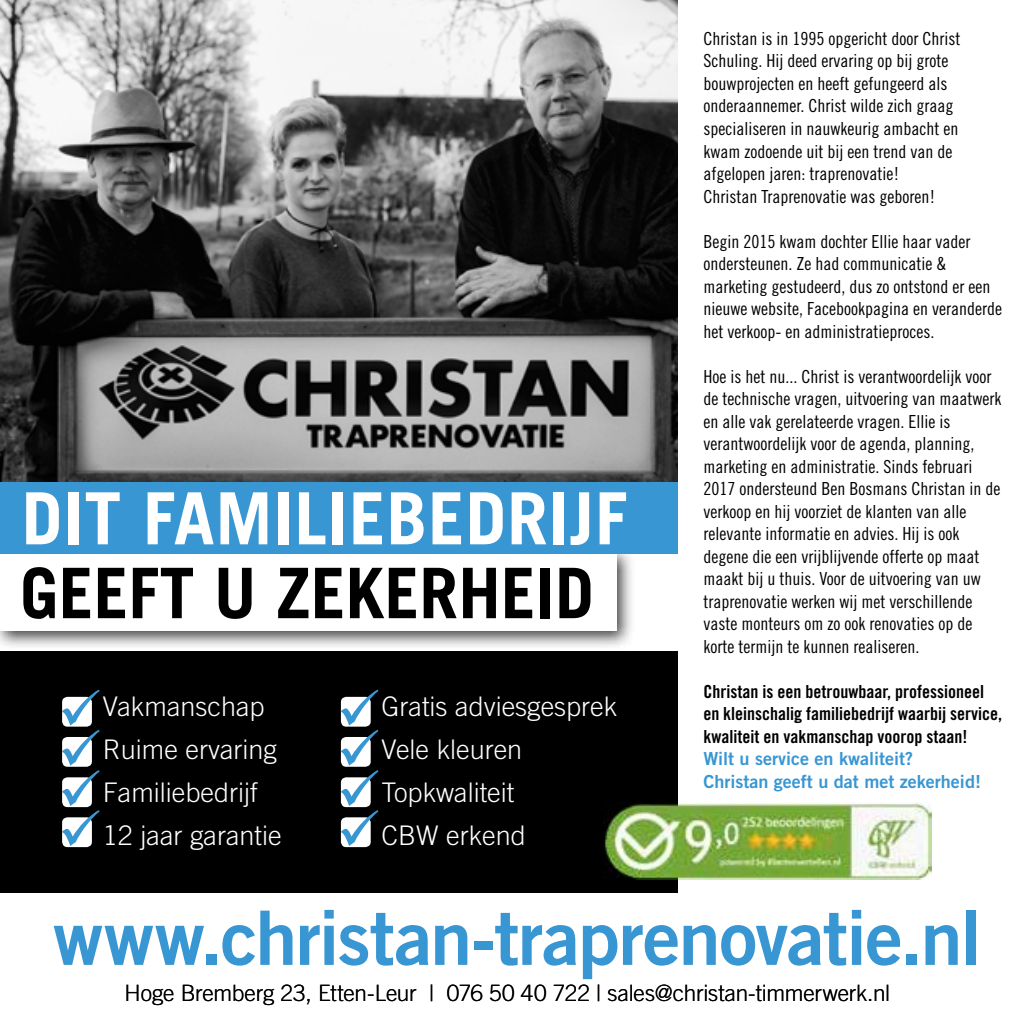
<style>
.page{position:relative;width:1034px;height:1034px;background:#fff}
.page>*{position:absolute;margin:0;border:0;box-sizing:border-box;transform-origin:0 0}
.t1{font:75.15px "Trade Gothic LT Std Bd 2";letter-spacing:-.02em;color:#3896d3}
.t2{font:700 72px "Trade Gothic LT Std";letter-spacing:.01em;color:#fff}
.t3{font:700 69.75px "Trade Gothic LT Std";color:#000}
.t4{font:55.8px/40.1px "Wingdings";color:#3896d3;text-align:justify}
.t5{font:300 27px/42.8px "Trade Gothic LT Std";color:#fff}
.t6{font:300 22.5px "Trade Gothic LT Std";letter-spacing:-.005em;color:#000}
.t7{font:18px/22.5px "Trade Gothic LT Std Cn 18";color:#000}
.t8{font:18px/22.5px "Trade Gothic LT Std Bd Cn 20";color:#000}
.t9{font:18px/22.5px "Trade Gothic LT Std Bd 2";color:#3896d3}
</style>
<div class="page">
<img style="left:0;top:0;width:677px;height:482px">
<div style="left:0;top:651px;width:677px;height:242px;background:#000"></div>
<div style="left:341px;top:696px;width:29px;height:30px;background:#fff;border-radius:5px"></div>
<div style="left:341px;top:736px;width:29px;height:30px;background:#fff;border-radius:5px"></div>
<div style="left:341px;top:777px;width:29px;height:30px;background:#fff;border-radius:5px"></div>
<div style="left:62px;top:696px;width:30px;height:30px;background:#fff;border-radius:5px"></div>
<div style="left:62px;top:736px;width:30px;height:30px;background:#fff;border-radius:5px"></div>
<div style="left:62px;top:777px;width:30px;height:30px;background:#fff;border-radius:5px"></div>
<div style="left:62px;top:817px;width:30px;height:29px;background:#fff;border-radius:5px"></div>
<div style="left:341px;top:817px;width:29px;height:29px;background:#fff;border-radius:5px"></div>
<img style="left:603px;top:802px;width:328px;height:77px">
<div style="left:0;top:482px;width:677px;height:71px;background:#3896d3"></div>
<img style="left:0;top:553px;width:634px;height:94px">
<div style="left:0;top:554px;width:616px;height:77px;background:#fff"></div>
<svg style="left:340px;top:817px;width:31px;height:28px"></svg>
<h2 class="t2" style="left:22px;top:474px;width:607px">DIT FAMILIEBEDRIJF</h2>
<h3 class="t3" style="left:20px;top:550px;width:575px">GEEFT U ZEKERHEID</h3>
<h3 class="t4" style="left:58px;top:693px;width:45px">✓ ✓ ✓ ✓</h3>
<h3 class="t4" style="left:336px;top:693px;width:45px">✓ ✓ ✓</h3>
<h3 class="t5" style="left:103px;top:685px;width:180px">Vakmanschap<br>Ruime ervaring<br>Familiebedrijf<br>12 jaar garantie</h3>
<h3 class="t5" style="left:381px;top:685px;width:237px">Gratis adviesgesprek<br>Vele kleuren<br>Topkwaliteit<br>CBW erkend</h3>
<p class="t7" style="left:703px;top:27px;width:258px">Christan is in 1995 opgericht door Christ Schuling. Hij deed ervaring op bij grote bouwprojecten en heeft gefungeerd als onderaannemer. Christ wilde zich graag specialiseren in nauwkeurig ambacht en kwam zodoende uit bij een trend van de afgelopen jaren: traprenovatie!<br>Christan Traprenovatie was geboren!</p>
<p class="t7" style="left:703px;top:230px;width:300px">Begin 2015 kwam dochter Ellie haar vader ondersteunen. Ze had communicatie &amp; marketing gestudeerd, dus zo ontstond er een nieuwe website, Facebookpagina en veranderde het verkoop- en administratieproces.</p>
<p class="t7" style="left:703px;top:365px;width:299px">Hoe is het nu... Christ is verantwoordelijk voor de technische vragen, uitvoering van maatwerk en alle vak gerelateerde vragen. Ellie is verantwoordelijk voor de agenda, planning, marketing en administratie. Sinds februari 2017 ondersteund Ben Bosmans Christan in de verkoop en hij voorziet de klanten van alle relevante informatie en advies. Hij is ook degene die een vrijblijvende offerte op maat maakt bij u thuis. Voor de uitvoering van uw traprenovatie werken wij met verschillende vaste monteurs om zo ook renovaties op de korte termijn te kunnen realiseren.</p>
<p class="t8" style="left:703px;top:680px;width:300px">Christan is een betrouwbaar, professioneel en kleinschalig familiebedrijf waarbij service, kwaliteit en vakmanschap voorop staan!</p>
<p class="t9" style="left:703px;top:747px;width:279px">Wilt u service en kwaliteit?<br>Christan geeft u dat met zekerheid!</p>
<h1 class="t1" style="left:53px;top:891px;width:929px">www.christan-traprenovatie.nl</h1>
<p class="t6" style="left:124px;top:979px;width:767px">Hoge Bremberg 23, Etten-Leur | 076 50 40 722 | sales@christan-timmerwerk.nl</p>
</div>
